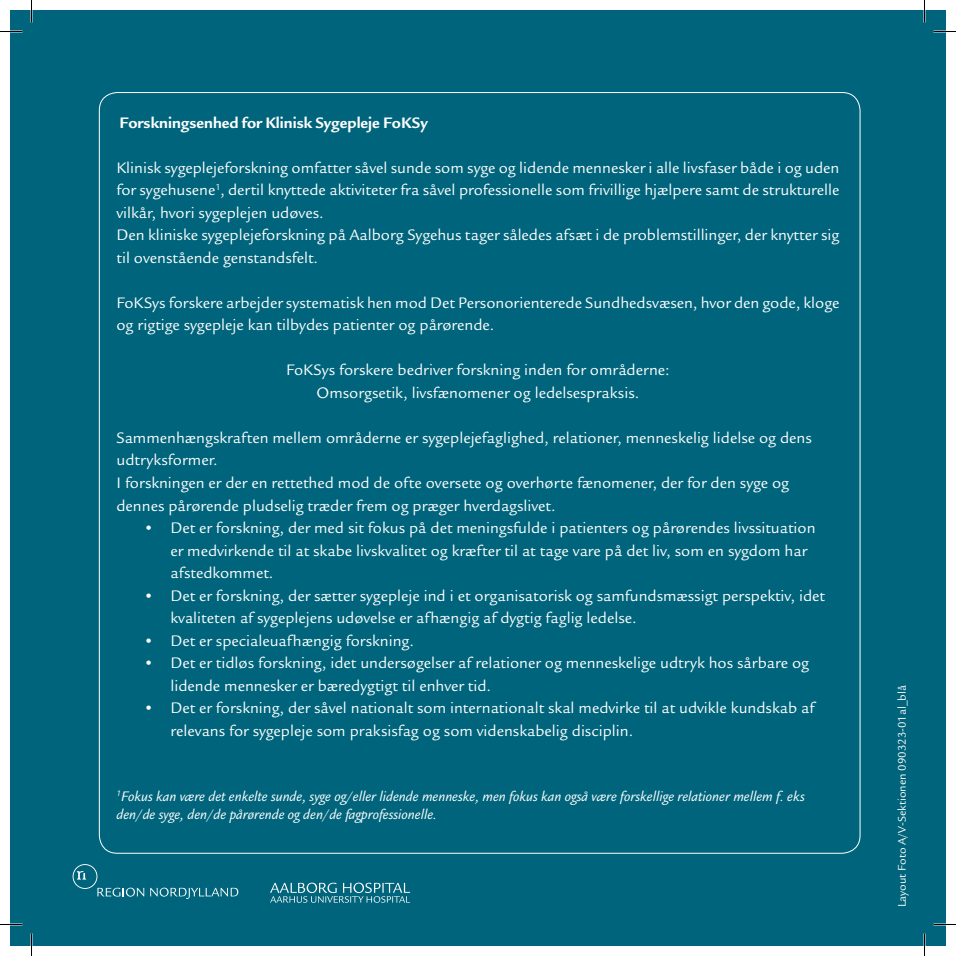
<style>
.page{position:relative;width:956px;height:956px;background:#fff}
.page>*{position:absolute;margin:0;border:0;box-sizing:border-box;transform-origin:0 0}
.t1{font:16.5px/22.5px "Legacy Sans ITC Std";color:#fff}
.t2{font:700 16.5px "Legacy Sans ITC Std";color:#fff}
.t3{font:italic 15px/18px "Legacy Sans ITC Std";color:#fff}
.t4{font:12px "Legacy Sans ITC Std";color:#fff}
</style>
<div class="page">
<div style="left:10px;top:10px;width:936px;height:936px;background:#00657c"></div>
<svg style="left:150px;top:888px;width:88px;height:11px"></svg>
<svg style="left:73px;top:864px;width:71px;height:33px"></svg>
<svg style="left:270px;top:883px;width:140px;height:20px"></svg>
<hr style="left:0;top:923px;width:22px;height:2px;background:#fff">
<hr style="left:933px;top:923px;width:23px;height:2px;background:#fff">
<hr style="left:923px;top:0;width:2px;height:22px;background:#fff">
<hr style="left:923px;top:933px;width:2px;height:23px;background:#fff">
<svg style="left:0;top:31px;width:22px;height:1px"></svg>
<svg style="left:933px;top:31px;width:23px;height:1px"></svg>
<svg style="left:0;top:924px;width:22px;height:1px"></svg>
<svg style="left:933px;top:924px;width:23px;height:1px"></svg>
<svg style="left:31px;top:0;width:1px;height:22px"></svg>
<svg style="left:31px;top:933px;width:1px;height:23px"></svg>
<svg style="left:924px;top:0;width:1px;height:22px"></svg>
<svg style="left:924px;top:933px;width:1px;height:23px"></svg>
<p class="t2" style="left:120px;top:113px;width:310px">Forskningsenhed for Klinisk Sygepleje FoKSy</p>
<p class="t1" style="left:117px;top:157px;width:724px">Klinisk sygeplejeforskning omfatter såvel sunde som syge og lidende mennesker i alle livsfaser både i og uden for sygehusene , dertil knyttede aktiviteter fra såvel professionelle som frivillige hjælpere samt de strukturelle vilkår, hvori sygeplejen udøves.<br>Den kliniske sygeplejeforskning på Aalborg Sygehus tager således afsæt i de problemstillinger, der knytter sig til ovenstående genstandsfelt.</p>
<p class="t1" style="left:116px;top:292px;width:724px">FoKSys forskere arbejder systematisk hen mod Det Personorienterede Sundhedsvæsen, hvor den gode, kloge og rigtige sygepleje kan tilbydes patienter og pårørende.</p>
<p class="t1" style="left:286px;top:359px;width:385px;text-align:center">FoKSys forskere bedriver forskning inden for områderne:<br>Omsorgsetik, livsfænomener og ledelsespraksis.</p>
<p class="t1" style="left:116px;top:427px;width:697px">Sammenhængskraften mellem områderne er sygeplejefaglighed, relationer, menneskelig lidelse og dens udtryksformer.<br>I forskningen er der en rettethed mod de ofte oversete og overhørte fænomener, der for den syge og dennes pårørende pludselig træder frem og præger hverdagslivet.</p>
<p class="t1" style="left:170px;top:517px;width:647px;text-indent:-27px">• Det er forskning, der med sit fokus på det meningsfulde i patienters og pårørendes livssituation er medvirkende til at skabe livskvalitet og kræfter til at tage vare på det liv, som en sygdom har afstedkommet.</p>
<p class="t1" style="left:170px;top:584px;width:656px;text-indent:-27px">• Det er forskning, der sætter sygepleje ind i et organisatorisk og samfundsmæssigt perspektiv, idet kvaliteten af sygeplejens udøvelse er afhængig af dygtig faglig ledelse.</p>
<p class="t1" style="left:143px;top:629px;width:272px">• Det er specialeuafhængig forskning.</p>
<p class="t1" style="left:170px;top:652px;width:640px;text-indent:-27px">• Det er tidløs forskning, idet undersøgelser af relationer og menneskelige udtryk hos sårbare og lidende mennesker er bæredygtigt til enhver tid.</p>
<p class="t1" style="left:170px;top:697px;width:645px;text-indent:-27px">• Det er forskning, der såvel nationalt som internationalt skal medvirke til at udvikle kundskab af relevans for sygepleje som praksisfag og som videnskabelig disciplin.</p>
<p class="t3" style="left:117px;top:787px;width:690px"><sup>1</sup>Fokus kan være det enkelte sunde, syge og/eller lidende menneske, men fokus kan også være forskellige relationer mellem f. eks den/de syge, den/de pårørende og den/de fagprofessionelle.</p>
<p class="t4" style="left:895px;top:907px;width:224px;rotate:-90deg">Layout Foto A/V-Sektionen 090323-01 al_blå</p>
</div>
